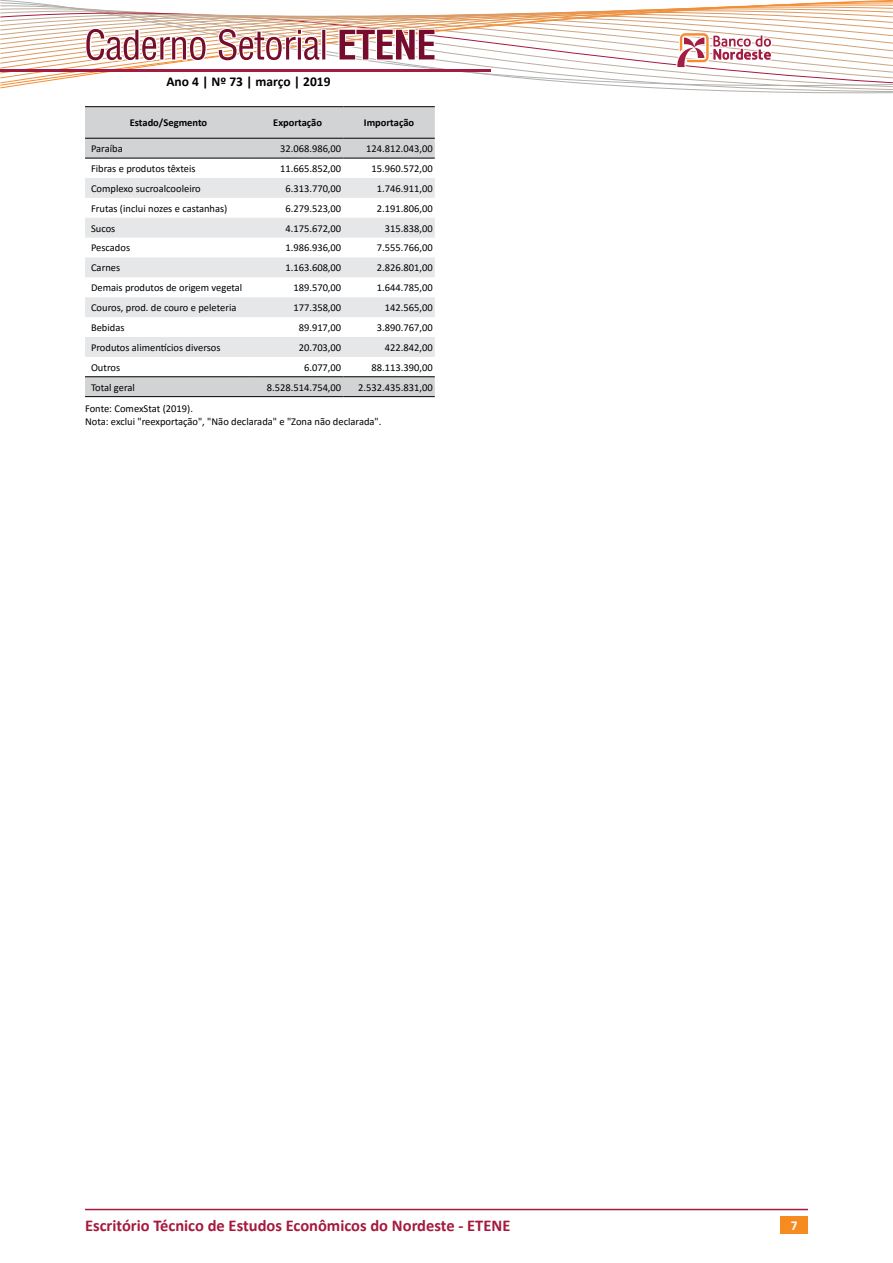
<style>
.page{position:relative;width:893px;height:1263px;background:#fff}
.page>*{position:absolute;margin:0;border:0;box-sizing:border-box;transform-origin:0 0}
.t1{font:700 16.5px "Calibri";color:#a6193c}
.t2{font:700 13.5px "Calibri";color:#000}
.t3{font:700 13.5px "Calibri";color:#fff}
.t4{font:10.5px/12.6px "Calibri";color:#000}
.t5{font:700 10.5px "Calibri";color:#000}
</style>
<div class="page">
<div style="left:781px;top:1216px;width:27px;height:17px;background:#f68b1f"></div>
<hr style="left:85px;top:1209px;width:723px;height:1px;background:#a6193c">
<svg style="left:0;top:0;width:893px;height:94px"></svg>
<hr style="left:0;top:70px;width:490px;height:2px;background:#a31d43">
<svg style="left:85px;top:107px;width:350px;height:289px;fill:#d1d3d4"></svg>
<svg style="left:85px;top:178px;width:350px;height:179px;fill:#e6e7e8"></svg>
<hr style="left:85px;top:106px;width:167px;height:1px;background:#000">
<hr style="left:252px;top:106px;width:91px;height:1px;background:#000">
<hr style="left:343px;top:106px;width:92px;height:1px;background:#000">
<hr style="left:85px;top:138px;width:167px;height:1px;background:#000">
<hr style="left:252px;top:138px;width:91px;height:1px;background:#000">
<hr style="left:343px;top:138px;width:92px;height:1px;background:#000">
<hr style="left:85px;top:158px;width:167px;height:1px;background:#000">
<hr style="left:252px;top:158px;width:91px;height:1px;background:#000">
<hr style="left:343px;top:158px;width:92px;height:1px;background:#000">
<hr style="left:85px;top:376px;width:167px;height:1px;background:#000">
<hr style="left:252px;top:376px;width:91px;height:1px;background:#000">
<hr style="left:343px;top:376px;width:92px;height:1px;background:#000">
<hr style="left:85px;top:396px;width:167px;height:1px;background:#000">
<hr style="left:252px;top:396px;width:91px;height:1px;background:#000">
<hr style="left:343px;top:396px;width:92px;height:1px;background:#000">
<p class="t2" style="left:166px;top:72px;width:166px">Ano 4 | Nº 73 | março | 2019</p>
<p class="t5" style="left:130px;top:115px;width:79px">Estado/Segmento</p>
<p class="t5" style="left:273px;top:115px;width:50px">Exportação</p>
<p class="t5" style="left:364px;top:115px;width:52px">Importação</p>
<p class="t4" style="left:91px;top:142px;width:33px">Paraíba</p>
<p class="t4" style="left:280px;top:142px;width:63px">32.068.986,00</p>
<p class="t4" style="left:366px;top:142px;width:68px">124.812.043,00</p>
<p class="t4" style="left:91px;top:162px;width:106px">Fibras e produtos têxteis</p>
<p class="t4" style="left:280px;top:162px;width:63px">11.665.852,00</p>
<p class="t4" style="left:371px;top:162px;width:63px">15.960.572,00</p>
<p class="t4" style="left:91px;top:182px;width:111px">Complexo sucroalcooleiro</p>
<p class="t4" style="left:285px;top:182px;width:57px">6.313.770,00</p>
<p class="t4" style="left:377px;top:182px;width:57px">1.746.911,00</p>
<p class="t4" style="left:91px;top:202px;width:138px">Frutas (inclui nozes e castanhas)</p>
<p class="t4" style="left:285px;top:202px;width:57px">6.279.523,00</p>
<p class="t4" style="left:377px;top:202px;width:57px">2.191.806,00</p>
<p class="t4" style="left:91px;top:222px;width:26px">Sucos</p>
<p class="t4" style="left:285px;top:222px;width:57px">4.175.672,00</p>
<p class="t4" style="left:385px;top:222px;width:49px">315.838,00</p>
<p class="t4" style="left:91px;top:241px;width:41px">Pescados</p>
<p class="t4" style="left:285px;top:241px;width:57px">1.986.936,00</p>
<p class="t4" style="left:377px;top:241px;width:57px">7.555.766,00</p>
<p class="t4" style="left:91px;top:261px;width:31px">Carnes</p>
<p class="t4" style="left:285px;top:261px;width:57px">1.163.608,00</p>
<p class="t4" style="left:377px;top:261px;width:57px">2.826.801,00</p>
<p class="t4" style="left:91px;top:281px;width:153px">Demais produtos de origem vegetal</p>
<p class="t4" style="left:293px;top:281px;width:49px">189.570,00</p>
<p class="t4" style="left:377px;top:281px;width:57px">1.644.785,00</p>
<p class="t4" style="left:91px;top:301px;width:147px">Couros, prod. de couro e peleteria</p>
<p class="t4" style="left:293px;top:301px;width:49px">177.358,00</p>
<p class="t4" style="left:385px;top:301px;width:49px">142.565,00</p>
<p class="t4" style="left:91px;top:321px;width:35px">Bebidas</p>
<p class="t4" style="left:299px;top:321px;width:44px">89.917,00</p>
<p class="t4" style="left:377px;top:321px;width:57px">3.890.767,00</p>
<p class="t4" style="left:91px;top:341px;width:131px">Produtos alimentícios diversos</p>
<p class="t4" style="left:299px;top:341px;width:44px">20.703,00</p>
<p class="t4" style="left:385px;top:341px;width:49px">422.842,00</p>
<p class="t4" style="left:91px;top:361px;width:31px">Outros</p>
<p class="t4" style="left:304px;top:361px;width:39px">6.077,00</p>
<p class="t4" style="left:371px;top:361px;width:63px">88.113.390,00</p>
<p class="t4" style="left:91px;top:381px;width:45px">Total geral</p>
<p class="t4" style="left:267px;top:381px;width:76px">8.528.514.754,00</p>
<p class="t4" style="left:358px;top:381px;width:76px">2.532.435.831,00</p>
<p class="t4" style="left:85px;top:402px;width:298px">Fonte: ComexStat (2019).<br>Nota: exclui "reexportação", "Não declarada" e "Zona não declarada".</p>
<h1 class="t1" style="left:85px;top:1213px;width:427px">Escritório Técnico de Estudos Econômicos do Nordeste - ETENE</h1>
<p class="t3" style="left:791px;top:1216px;width:8px">7</p>
</div>
